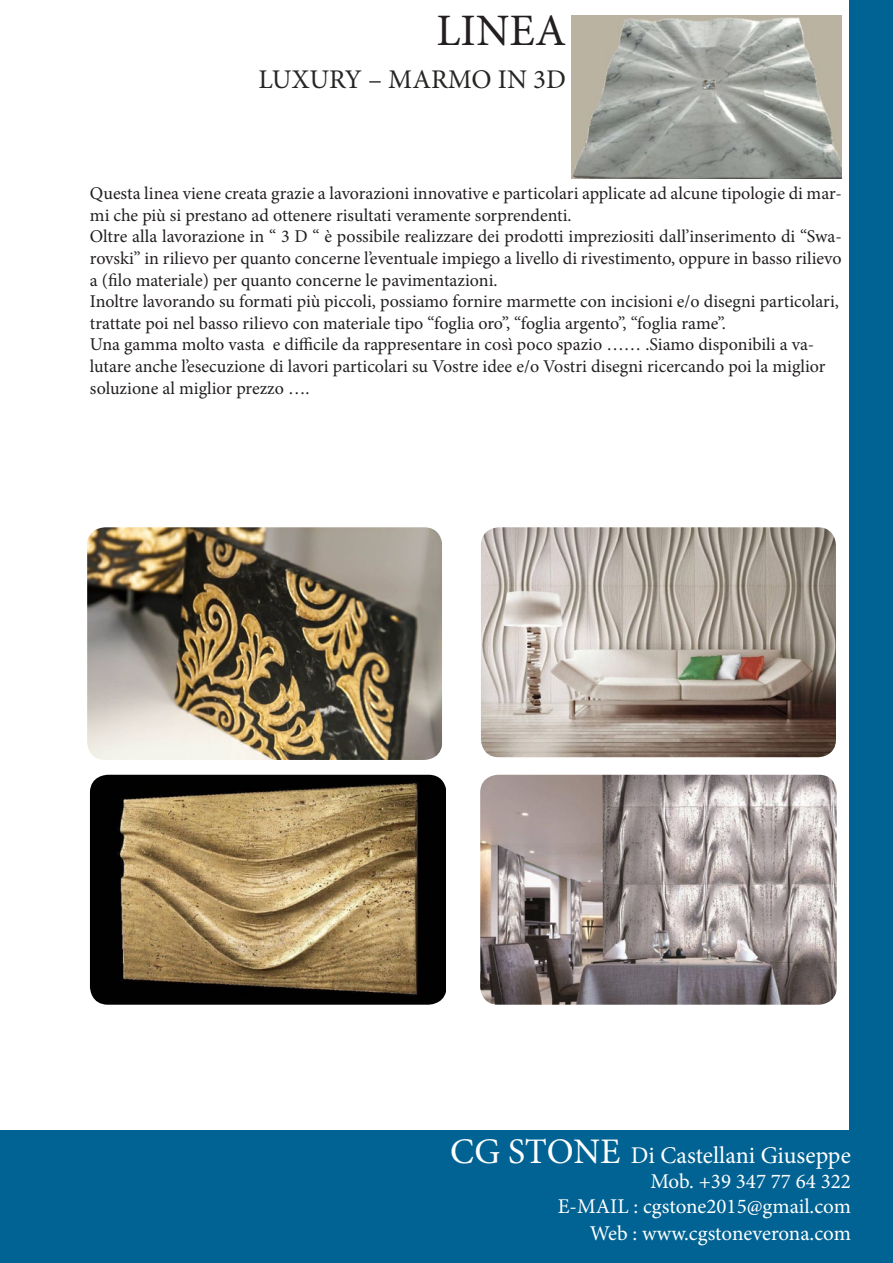
<style>
.page{position:relative;width:893px;height:1263px;background:#fff}
.page>*{position:absolute;margin:0;border:0;box-sizing:border-box;transform-origin:0 0}
.t1{font:45px "Minion Pro";color:#231f20}
.t2{font:27px "Minion Pro";color:#262624}
.t3{font:24px "Minion Pro";letter-spacing:-.005em;color:#fff}
.t4{font:21px "Minion Pro";color:#fff}
.t5{font:18px/21.6px "Minion Pro";color:#231f20}
.s1{font-size:36px}
</style>
<div class="page">
<hr style="left:0;top:1130px;width:3px;height:133px;background:#016393">
<div style="left:849px;top:0;width:44px;height:1263px;background:#016393"></div>
<div style="left:3px;top:1130px;width:890px;height:133px;background:#016393"></div>
<img style="left:571px;top:16px;width:270px;height:163px">
<img style="left:87px;top:527px;width:355px;height:233px">
<img style="left:480px;top:775px;width:357px;height:230px">
<img style="left:481px;top:527px;width:355px;height:230px">
<img style="left:90px;top:775px;width:356px;height:230px">
<p class="t1" style="left:436px;top:1px;width:131px">LINEA</p>
<p class="t2" style="left:258px;top:61px;width:309px">LUXURY – MARMO IN 3D</p>
<p class="t5" style="left:90px;top:183px;width:753px">Questa linea viene creata grazie a lavorazioni innovative e particolari applicate ad alcune tipologie di mar&shy;mi che più si prestano ad ottenere risultati veramente sorprendenti.</p>
<p class="t5" style="left:90px;top:226px;width:753px;text-align:justify">Oltre alla lavorazione in “ 3 D “ è possibile realizzare dei prodotti impreziositi dall’inserimento di “Swa&shy;rovski” in rilievo per quanto concerne l’eventuale impiego a livello di rivestimento, oppure in basso rilievo a (filo materiale) per quanto concerne le pavimentazioni.</p>
<p class="t5" style="left:90px;top:291px;width:750px">Inoltre lavorando su formati più piccoli, possiamo fornire marmette con incisioni e/o disegni particolari, trattate poi nel basso rilievo con materiale tipo “foglia oro”, “foglia argento”, “foglia rame”.</p>
<p class="t5" style="left:90px;top:334px;width:737px">Una gamma molto vasta e difficile da rappresentare in così poco spazio …… .Siamo disponibili a va&shy;lutare anche l’esecuzione di lavori particolari su Vostre idee e/o Vostri disegni ricercando poi la miglior soluzione al miglior prezzo ….</p>
<p class="t3" style="left:450px;top:1139px;width:402px"><span class="s1">CG STONE</span> Di Castellani Giuseppe</p>
<p class="t4" style="left:650px;top:1167px;width:202px">Mob. +39 347 77 64 322</p>
<p class="t4" style="left:558px;top:1192px;width:295px">E-MAIL : cgstone2015@gmail.com</p>
<p class="t4" style="left:590px;top:1219px;width:263px">Web : www.cgstoneverona.com</p>
</div>
